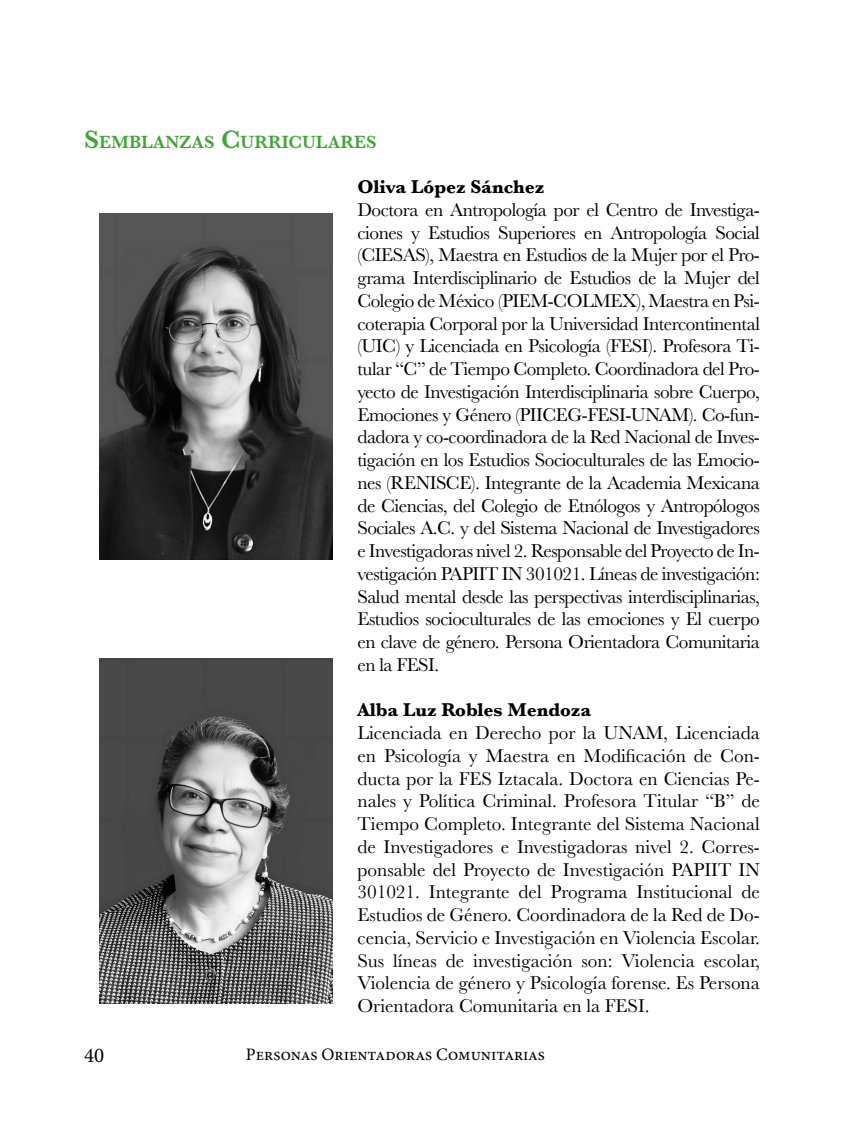
<style>
.page{position:relative;width:844px;height:1141px;background:#fff}
.page>*{position:absolute;margin:0;border:0;box-sizing:border-box;transform-origin:0 0}
.t1{font:21px "Minion Pro";color:#000}
.t2{font:19.25px/22.8px "Baskerville";letter-spacing:-.025em;color:#000;text-align:justify}
.t3{font:700 19.25px "Baskerville";color:#000}
.t4{font:600 18.38px "Baskerville";color:#3fa535}
.t5{font:17.5px "Minion Pro";color:#000}
.s1{font-size:26.25px}
</style>
<div class="page">
<img style="left:99px;top:213px;width:233px;height:346px">
<img style="left:99px;top:659px;width:233px;height:344px">
<p class="t4" style="left:84px;top:129px;width:294px"><span class="s1">S</span>EMBLANZAS <span class="s1">C</span>URRICULARES</p>
<p class="t3" style="left:357px;top:173px;width:188px">Oliva López Sánchez</p>
<p class="t2" style="left:357px;top:198px;width:404px">Doctora en Antropología por el Centro de Investiga&shy;ciones y Estudios Superiores en Antropología Social (CIESAS), Maestra en Estudios de la Mujer por el Pro&shy;grama Interdisciplinario de Estudios de la Mujer del Colegio de México (PIEM-COLMEX), Maestra en Psi&shy;coterapia Corporal por la Universidad Intercontinental (UIC) y Licenciada en Psicología (FESI). Profesora Ti&shy;tular “C” de Tiempo Completo. Coordinadora del Pro&shy;yecto de Investigación Interdisciplinaria sobre Cuerpo, Emociones y Género (PIICEG-FESI-UNAM). Co-fun&shy;dadora y co-coordinadora de la Red Nacional de Inves&shy;tigación en los Estudios Socioculturales de las Emocio&shy;nes (RENISCE). Integrante de la Academia Mexicana de Ciencias, del Colegio de Etnólogos y Antropólogos Sociales A.C. y del Sistema Nacional de Investigadores e Investigadoras nivel 2. Responsable del Proyecto de In&shy;vestigación PAPIIT IN 301021. Líneas de investigación:<br>Salud mental desde las perspectivas interdisciplinarias, Estudios socioculturales de las emociones y El cuerpo en clave de género. Persona Orientadora Comunitaria en la FESI.</p>
<p class="t3" style="left:357px;top:697px;width:235px">Alba Luz Robles Mendoza</p>
<p class="t2" style="left:357px;top:722px;width:404px">Licenciada en Derecho por la UNAM, Licenciada en Psicología y Maestra en Modificación de Con&shy;ducta por la FES Iztacala. Doctora en Ciencias Pe&shy;nales y Política Criminal. Profesora Titular “B” de Tiempo Completo. Integrante del Sistema Nacional de Investigadores e Investigadoras nivel 2. Corres&shy;ponsable del Proyecto de Investigación PAPIIT IN 301021. Integrante del Programa Institucional de Estudios de Género. Coordinadora de la Red de Do&shy;cencia, Servicio e Investigación en Violencia Escolar.<br>Sus líneas de investigación son: Violencia escolar, Violencia de género y Psicología forense. Es Persona Orientadora Comunitaria en la FESI.</p>
<p class="t1" style="left:84px;top:1041px;width:22px">40</p>
<p class="t5" style="left:246px;top:1043px;width:301px">Personas Orientadoras Comunitarias</p>
</div>
